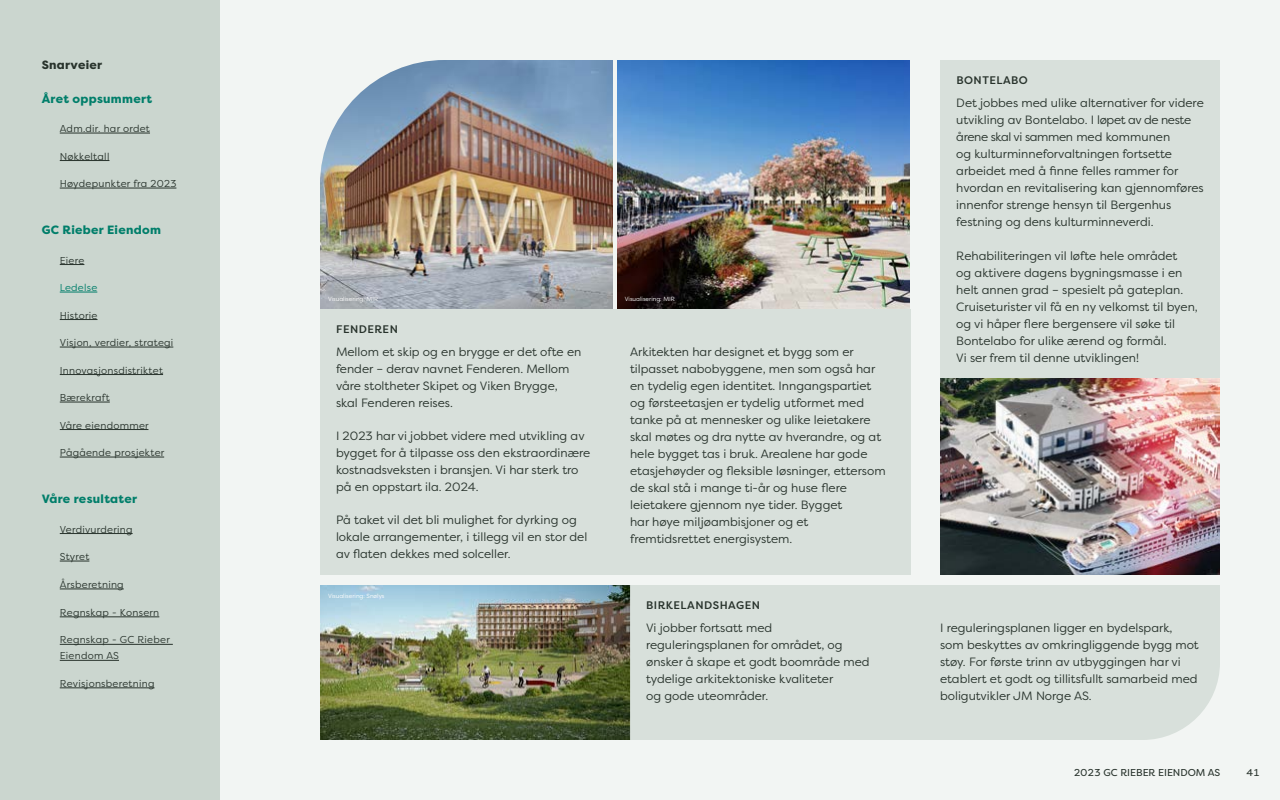
<style>
.page{position:relative;width:1280px;height:800px;background:#f2f5f3}
.page>*{position:absolute;margin:0;border:0;box-sizing:border-box;transform-origin:0 0}
.t1{font:12px/17px "Filson Pro";color:#28332c}
.t2{font:800 12px "Filson Pro";letter-spacing:.025em;color:#007e6a}
.t3{font:800 12px "Filson Pro";letter-spacing:.025em;color:#28332c}
.t4{font:500 11px "Filson Pro";letter-spacing:.045em;color:#28332c}
.t5{font:10px/16px "Filson Pro";letter-spacing:.025em;color:#28332c}
.t6{font:10px "Filson Pro";color:#28332c}
.t7{font:10px "Filson Pro";letter-spacing:.025em;color:#007e6a}
.t8{font:6px "Filson Pro";color:#fff}
</style>
<div class="page">
<div style="left:0;top:0;width:220px;height:800px;background:#cbd6cf"></div>
<hr style="left:60px;top:133px;width:90px;height:1px;background:#28332c">
<hr style="left:60px;top:160px;width:49px;height:1px;background:#28332c">
<hr style="left:60px;top:188px;width:116px;height:1px;background:#28332c">
<svg style="left:60px;top:264px;width:24px;height:1px"></svg>
<hr style="left:60px;top:292px;width:37px;height:1px;background:#007e6a">
<hr style="left:60px;top:319px;width:38px;height:1px;background:#28332c">
<hr style="left:60px;top:347px;width:113px;height:1px;background:#28332c">
<hr style="left:60px;top:374px;width:103px;height:1px;background:#28332c">
<hr style="left:60px;top:402px;width:50px;height:1px;background:#28332c">
<hr style="left:60px;top:429px;width:88px;height:1px;background:#28332c">
<hr style="left:60px;top:457px;width:104px;height:1px;background:#28332c">
<hr style="left:60px;top:533px;width:73px;height:1px;background:#28332c">
<svg style="left:60px;top:561px;width:29px;height:1px"></svg>
<hr style="left:60px;top:589px;width:64px;height:1px;background:#28332c">
<hr style="left:60px;top:617px;width:99px;height:1px;background:#28332c">
<hr style="left:60px;top:644px;width:113px;height:1px;background:#28332c">
<hr style="left:60px;top:660px;width:59px;height:1px;background:#28332c">
<hr style="left:60px;top:688px;width:95px;height:1px;background:#28332c">
<img style="left:320px;top:60px;width:293px;height:249px">
<img style="left:320px;top:585px;width:310px;height:155px">
<img style="left:617px;top:60px;width:293px;height:249px">
<div style="left:630px;top:585px;width:590px;height:155px;background:#d8e0db"></div>
<img style="left:940px;top:378px;width:280px;height:196px">
<div style="left:940px;top:60px;width:280px;height:318px;background:#d8e0db"></div>
<div style="left:320px;top:309px;width:590px;height:265px;background:#d8e0db"></div>
<p class="t3" style="left:42px;top:57px;width:62px">Snarveier</p>
<p class="t2" style="left:42px;top:91px;width:112px">Året oppsummert</p>
<p class="t5" style="left:60px;top:120px;width:92px">Adm.dir. har ordet</p>
<p class="t5" style="left:60px;top:148px;width:51px">Nøkkeltall</p>
<p class="t5" style="left:60px;top:175px;width:118px">Høydepunkter fra 2023</p>
<p class="t2" style="left:42px;top:222px;width:121px">GC Rieber Eiendom</p>
<p class="t5" style="left:60px;top:252px;width:26px">Eiere</p>
<p class="t7" style="left:60px;top:281px;width:39px">Ledelse</p>
<p class="t5" style="left:60px;top:307px;width:39px">Historie</p>
<p class="t5" style="left:60px;top:334px;width:115px">Visjon, verdier, strategi</p>
<p class="t5" style="left:60px;top:362px;width:105px">Innovasjonsdistriktet</p>
<p class="t5" style="left:60px;top:389px;width:52px">Bærekraft</p>
<p class="t5" style="left:60px;top:417px;width:90px">Våre eiendommer</p>
<p class="t5" style="left:60px;top:444px;width:106px">Pågående prosjekter</p>
<p class="t2" style="left:42px;top:491px;width:97px">Våre resultater</p>
<p class="t5" style="left:60px;top:521px;width:74px">Verdivurdering</p>
<p class="t5" style="left:60px;top:548px;width:31px">Styret</p>
<p class="t5" style="left:60px;top:576px;width:65px">Årsberetning</p>
<p class="t5" style="left:60px;top:604px;width:101px">Regnskap - Konsern</p>
<p class="t5" style="left:60px;top:632px;width:112px">Regnskap - GC Rieber<br>Eiendom AS</p>
<p class="t5" style="left:60px;top:675px;width:96px">Revisjonsberetning</p>
<p class="t8" style="left:328px;top:295px;width:52px">Visualisering: MIR</p>
<p class="t8" style="left:625px;top:295px;width:52px">Visualisering: MIR</p>
<p class="t4" style="left:336px;top:322px;width:63px">FENDEREN</p>
<p class="t1" style="left:336px;top:343px;width:247px">Mellom et skip og en brygge er det ofte en fender – derav navnet Fenderen. Mellom våre stoltheter Skipet og Viken Brygge, skal Fenderen reises.</p>
<p class="t1" style="left:336px;top:427px;width:256px">I 2023 har vi jobbet videre med utvikling av bygget for å tilpasse oss den ekstraordinære kostnadsveksten i bransjen. Vi har sterk tro på en oppstart ila. 2024.</p>
<p class="t1" style="left:336px;top:511px;width:253px">På taket vil det bli mulighet for dyrking og lokale arrangementer, i tillegg vil en stor del av flaten dekkes med solceller.</p>
<p class="t8" style="left:328px;top:592px;width:58px">Visualisering: Snølys</p>
<p class="t1" style="left:630px;top:343px;width:257px">Arkitekten har designet et bygg som er tilpasset nabobyggene, men som også har en tydelig egen identitet. Inngangspartiet og førsteetasjen er tydelig utformet med tanke på at mennesker og ulike leietakere skal møtes og dra nytte av hverandre, og at hele bygget tas i bruk. Arealene har gode etasjehøyder og fleksible løsninger, ettersom de skal stå i mange ti-år og huse flere leietakere gjennom nye tider. Bygget<br>har høye miljøambisjoner og et fremtidsrettet energisystem.</p>
<p class="t4" style="left:956px;top:73px;width:73px">BONTELABO</p>
<p class="t1" style="left:956px;top:94px;width:249px">Det jobbes med ulike alternativer for videre utvikling av Bontelabo. I løpet av de neste årene skal vi sammen med kommunen<br>og kulturminneforvaltningen fortsette arbeidet med å finne felles rammer for hvordan en revitalisering kan gjennomføres innenfor strenge hensyn til Bergenhus festning og dens kulturminneverdi.</p>
<p class="t1" style="left:956px;top:247px;width:243px">Rehabiliteringen vil løfte hele området<br>og aktivere dagens bygningsmasse i en helt annen grad – spesielt på gateplan.<br>Cruiseturister vil få en ny velkomst til byen, og vi håper flere bergensere vil søke til Bontelabo for ulike ærend og formål.<br>Vi ser frem til denne utviklingen!</p>
<p class="t4" style="left:646px;top:598px;width:115px">BIRKELANDSHAGEN</p>
<p class="t1" style="left:646px;top:619px;width:225px">Vi jobber fortsatt med reguleringsplanen for området, og ønsker å skape et godt boområde med tydelige arkitektoniske kvaliteter<br>og gode uteområder.</p>
<p class="t1" style="left:940px;top:619px;width:260px">I reguleringsplanen ligger en bydelspark, som beskyttes av omkringliggende bygg mot støy. For første trinn av utbyggingen har vi etablert et godt og tillitsfullt samarbeid med boligutvikler JM Norge AS.</p>
<p class="t6" style="left:1074px;top:765px;width:148px">2023 GC RIEBER EIENDOM AS</p>
<p class="t6" style="left:1246px;top:765px;width:15px">41</p>
</div>
